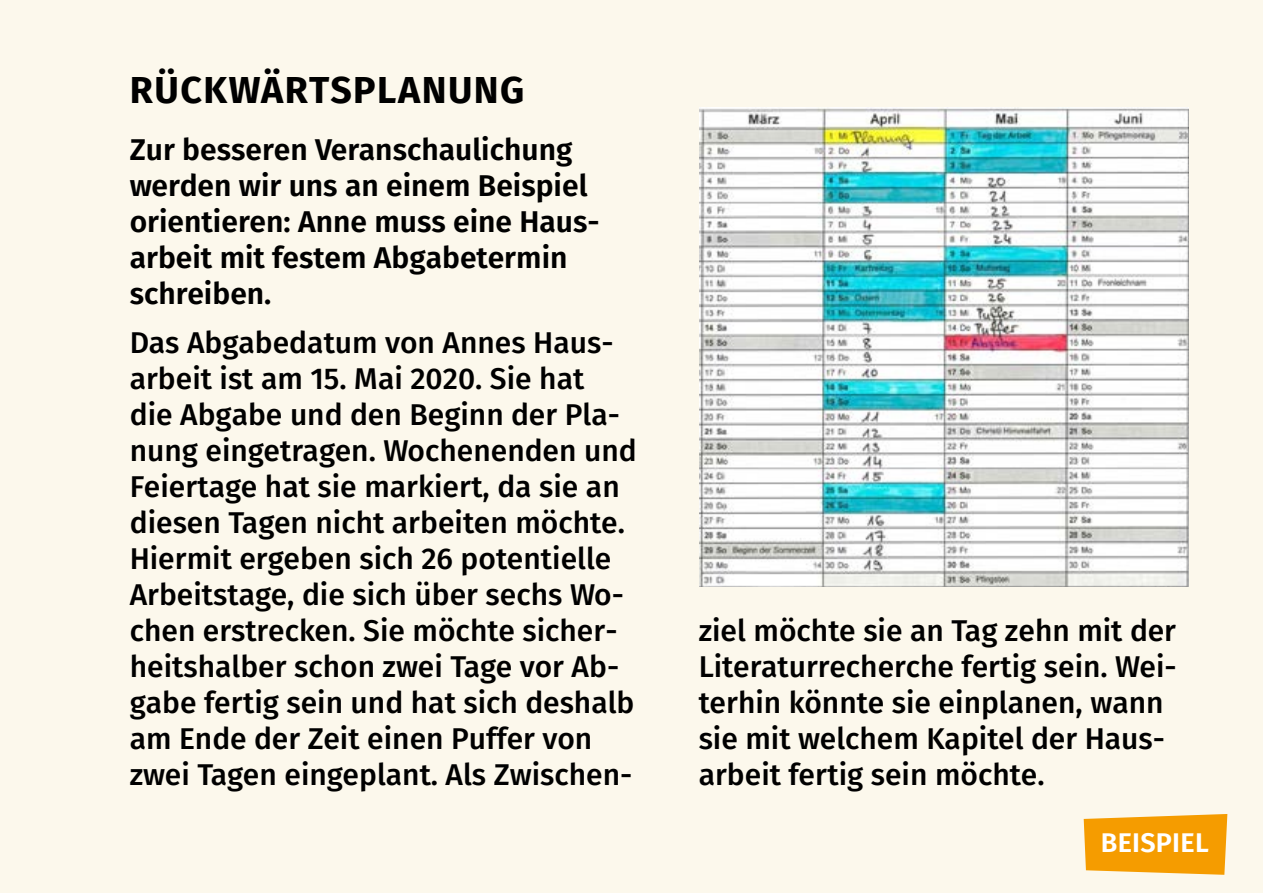
<style>
.page{position:relative;width:1263px;height:893px;background:#fcf8ec}
.page>*{position:absolute;margin:0;border:0;box-sizing:border-box;transform-origin:0 0}
.t1{font:700 37.5px "Fira Sans";letter-spacing:.04em;color:#000}
.t2{font:500 30px/36px "Fira Sans";color:#000}
.t3{font:600 30px/36px "Fira Sans";color:#000}
.t4{font:600 27px "Fira Sans";letter-spacing:.01em;color:#fff}
</style>
<div class="page">
<svg style="left:1084px;top:814px;width:143px;height:61px;background:#f5a415"></svg>
<img style="left:700px;top:108px;width:489px;height:478px">
<p class="t1" style="left:130px;top:63px;width:396px">RÜCKWÄRTSPLANUNG</p>
<p class="t3" style="left:130px;top:131px;width:471px">Zur besseren Veranschaulichung werden wir uns an einem Beispiel orientieren: Anne muss eine Haus&shy;arbeit mit festem Abgabetermin schreiben.</p>
<p class="t2" style="left:130px;top:324px;width:508px">Das Abgabedatum von Annes Haus&shy;arbeit ist am 15. Mai 2020. Sie hat<br>die Abgabe und den Beginn der Pla&shy;nung eingetragen. Wochenenden und Feiertage hat sie markiert, da sie an diesen Tagen nicht arbeiten möchte.<br>Hiermit ergeben sich 26 potentielle Arbeitstage, die sich über sechs Wo&shy;chen erstrecken. Sie möchte sicher&shy;heitshalber schon zwei Tage vor Ab&shy;gabe fertig sein und hat sich deshalb am Ende der Zeit einen Puffer von zwei Tagen eingeplant. Als Zwischen-</p>
<p class="t2" style="left:699px;top:613px;width:479px">ziel möchte sie an Tag zehn mit der Literaturrecherche fertig sein. Wei&shy;terhin könnte sie einplanen, wann sie mit welchem Kapitel der Haus&shy;arbeit fertig sein möchte.</p>
<p class="t4" style="left:1101px;top:824px;width:109px">BEISPIEL</p>
</div>
